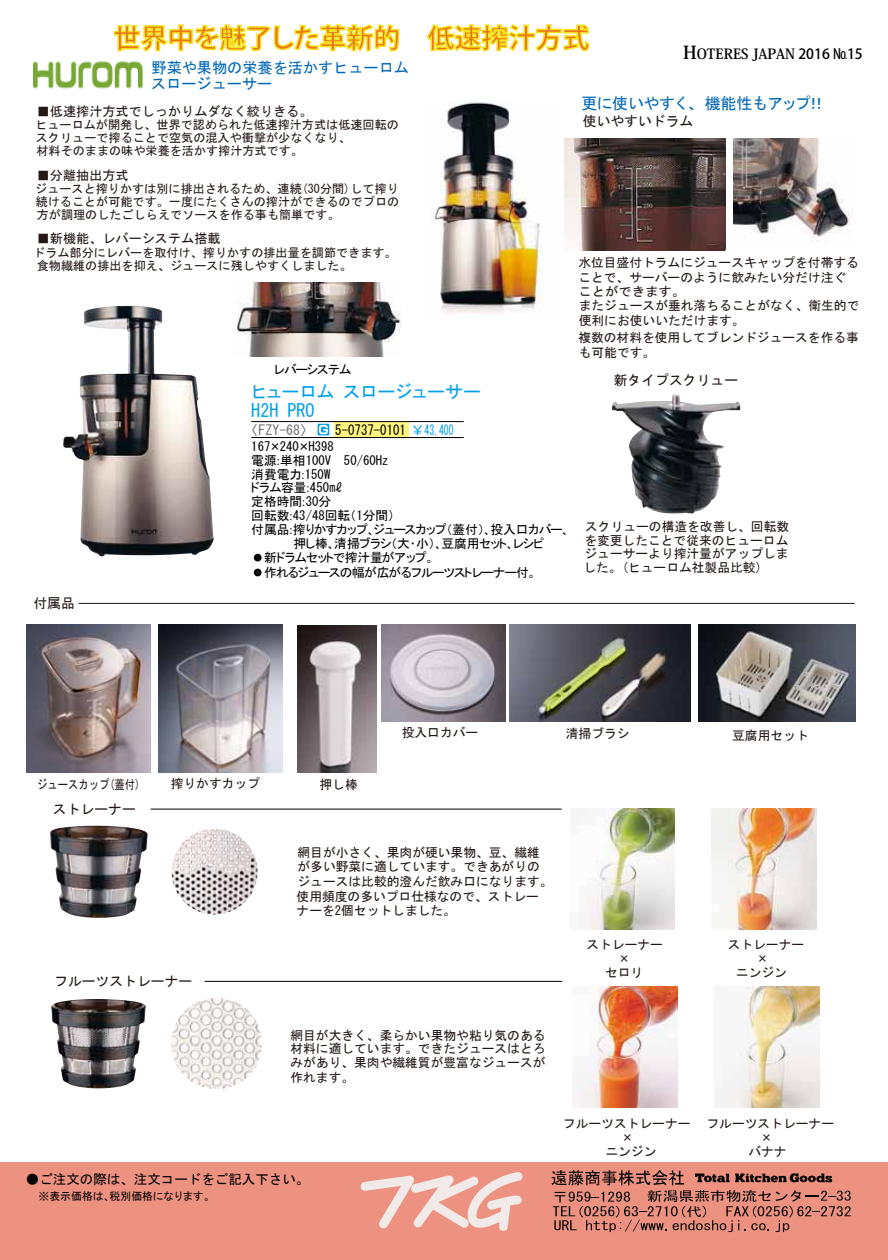
<style>
.page{position:relative;width:888px;height:1260px;background:#fff}
.page>*{position:absolute;margin:0;border:0;box-sizing:border-box;transform-origin:0 0}
.t1{font:700 27px "Koz Go Pro";color:#ed7318}
.t2{font:18px/19.2px "Shin Go Pro Medium 90 ms RKSJ H";letter-spacing:-.025em;color:#00a0e9}
.t3{font:15.9px "Shin Go Pro Medium 90 ms RKSJ H";letter-spacing:-.025em;color:#0068b7}
.t4{font:15.15px/16.2px "Shin Go Pro Medium 90 ms RKSJ H";color:#0068b6}
.t5{font:700 14.1px "Koz Min Pro";color:#000}
.t6{font:13.8px "Shin Go Pro Medium 90 ms RKSJ H";color:#231815}
.t7{font:13.8px "Futo Go B101 Pro Bold 90 ms RKSJ H";color:#000;scale:.93 1}
.t8{font:13.8px "Shin Go Pro Medium 90 ms RKSJ H";color:#727171}
.t9{font:13.5px "Shin Go Pro Medium 90 ms RKSJ H";color:#050001}
.t10{font:13.2px "Shin Go Pro Medium 90 ms RKSJ H";color:#231815}
.t11{font:12.75px/13.8px "Gothic BBB Pro Medium 90 ms RKSJ H";color:#231815}
.t12{font:12.75px "Gothic BBB Pro Medium 90 ms RKSJ H";color:#000}
.t13{font:12.75px "Gothic BBB Pro Medium 90 ms RKSJ H";letter-spacing:-.13em;color:#000}
.t14{font:12.75px "Gothic BBB Pro Medium 90 ms RKSJ H";letter-spacing:-.145em;color:#000}
.t15{font:12.75px "Shin Go Pro Medium 90 ms RKSJ H";color:#231815}
.t16{font:12.75px "Gothic BBB Pro Medium 90 ms RKSJ H";letter-spacing:-.155em;color:#000}
.t17{font:12.75px "Shin Go Pro Medium 90 ms RKSJ H";color:#231815;scale:.81 1}
.t18{font:12.75px "Gothic BBB Pro Medium 90 ms RKSJ H";letter-spacing:-.03em;color:#000}
.t19{font:12.75px "Gothic BBB Pro Medium 90 ms RKSJ H";letter-spacing:-.075em;color:#000}
.t20{font:12.75px "Gothic BBB Pro Medium 90 ms RKSJ H";color:#231815;scale:1.05 1}
.t21{font:12.75px "Gothic BBB Pro Medium 90 ms RKSJ H";letter-spacing:-.125em;color:#000}
.t22{font:12.15px/13px "Gothic BBB Pro Medium 90 ms RKSJ H";color:#231815}
.t23{font:10.95px "Shin Go Pro Medium 90 ms RKSJ H";letter-spacing:-.005em;color:#050001}
.s1{font-size:17.85px}
.s2{font-family:"Koz Go Pro";font-weight:500}
.s3{font-family:"Shin Go Pro Medium 90 ms RKSJ H";color:#00a0e9}
</style>
<div class="page">
<div style="left:0;top:1162px;width:888px;height:98px;background:#ed9280"></div>
<svg style="left:360px;top:1172px;width:163px;height:59px"></svg>
<svg style="left:552px;top:1170px;width:299px;height:62px"></svg>
<svg style="left:318px;top:424px;width:11px;height:11px"></svg>
<div style="left:334px;top:422px;width:75px;height:15px;background:#fff67f"></div>
<div style="left:254px;top:554px;width:8px;height:8px;background:#000;border-radius:50%"></div>
<div style="left:254px;top:569px;width:8px;height:7px;background:#000;border-radius:50%"></div>
<hr style="left:251px;top:421px;width:213px;height:1px;background:#000">
<hr style="left:251px;top:437px;width:213px;height:1px;background:#000">
<img style="left:612px;top:394px;width:129px;height:120px">
<img style="left:51px;top:999px;width:95px;height:89px">
<img style="left:171px;top:998px;width:91px;height:91px;border-radius:46px">
<img style="left:572px;top:986px;width:106px;height:121px">
<img style="left:714px;top:986px;width:106px;height:121px">
<img style="left:50px;top:826px;width:98px;height:92px">
<img style="left:172px;top:829px;width:85px;height:86px;border-radius:43px">
<img style="left:586px;top:808px;width:89px;height:121px">
<img style="left:711px;top:808px;width:106px;height:121px">
<img style="left:565px;top:139px;width:161px;height:111px">
<img style="left:733px;top:139px;width:120px;height:103px">
<img style="left:33px;top:61px;width:110px;height:28px">
<img style="left:63px;top:306px;width:151px;height:250px">
<img style="left:237px;top:282px;width:164px;height:75px">
<svg style="left:113px;top:24px;width:287px;height:28px"></svg>
<svg style="left:426px;top:24px;width:164px;height:28px"></svg>
<hr style="left:79px;top:603px;width:776px;height:1px;background:#231815">
<img style="left:26px;top:624px;width:124px;height:149px">
<img style="left:158px;top:624px;width:124px;height:149px">
<img style="left:381px;top:624px;width:124px;height:98px">
<img style="left:509px;top:624px;width:181px;height:98px">
<img style="left:298px;top:625px;width:79px;height:148px">
<img style="left:698px;top:625px;width:158px;height:97px">
<hr style="left:151px;top:809px;width:411px;height:1px;background:#000">
<hr style="left:205px;top:981px;width:357px;height:1px;background:#000">
<img style="left:432px;top:102px;width:111px;height:211px">
<h1 class="t1" style="left:113px;top:21px;width:478px">世界中を魅了した革新的　低速搾汁方式</h1>
<p class="t4" style="left:151px;top:60px;width:259px">野菜や果物の栄養を活かすヒューロムスロージューサー</p>
<p class="t5" style="left:683px;top:44px;width:181px"><span class="s1">H</span>OTERES JAPAN <span class="s2">2016 №15</span></p>
<p class="t10" style="left:37px;top:105px;width:277px">■低速搾汁方式でしっかりムダなく絞りきる。</p>
<p class="t22" style="left:35px;top:118px;width:365px">ヒューロムが開発し、世界で認められた低速搾汁方式は低速回転のスクリューで搾ることで空気の混入や衝撃が少なくなり、<br>材料そのままの味や栄養を活かす搾汁方式です。</p>
<p class="t10" style="left:37px;top:168px;width:93px">■分離抽出方式</p>
<p class="t22" style="left:35px;top:182px;width:365px;text-align:justify">ジュースと搾りかすは別に排出されるため、連続(30分間)して搾り続けることが可能です。一度にたくさんの搾汁ができるのでプロの方が調理のしたごしらえでソースを作る事も簡単です。</p>
<p class="t10" style="left:37px;top:232px;width:185px">■新機能、レバーシステム搭載</p>
<p class="t22" style="left:33px;top:246px;width:365px">ドラム部分にレバーを取付け、搾りかすの排出量を調節できます。食物繊維の排出を抑え、ジュースに残しやすくしました。</p>
<p class="t21" style="left:272px;top:363px;width:81px">レバーシステム</p>
<p class="t6" style="left:33px;top:596px;width:43px">付属品</p>
<h2 class="t2" style="left:250px;top:382px;width:233px">ヒューロムスロージューサー<br>H2H PRO</h2>
<p class="t8" style="left:244px;top:423px;width:71px">〈FZY-68〉</p>
<p class="t7" style="left:335px;top:423px;width:129px">5-0737-0101 <span class="s3">￥43,400</span></p>
<p class="t12" style="left:251px;top:440px;width:84px">167×240×H398</p>
<p class="t12" style="left:251px;top:454px;width:139px">電源：単相100V 50/60Hz</p>
<p class="t12" style="left:251px;top:468px;width:81px">消費電力：150W</p>
<p class="t18" style="left:248px;top:481px;width:96px">ドラム容量：450㎖</p>
<p class="t19" style="left:251px;top:495px;width:81px">定格時間：30分</p>
<p class="t12" style="left:251px;top:509px;width:151px">回転数：43/48回転（1分間）</p>
<p class="t14" style="left:251px;top:523px;width:319px">付属品：搾りかすカップ､ジュースカップ（蓋付）､投入口カバー､</p>
<p class="t13" style="left:293px;top:537px;width:253px">押し棒､清掃ブラシ（大･小）､豆腐用セット､レシピ</p>
<p class="t16" style="left:264px;top:552px;width:170px">新ドラムセットで搾汁量がアップ｡</p>
<p class="t13" style="left:264px;top:566px;width:273px">作れるジュースの幅が広がるフルーツストレーナー付｡</p>
<p class="t3" style="left:581px;top:96px;width:247px">更に使いやすく、機能性もアップ！！</p>
<p class="t6" style="left:583px;top:114px;width:112px">使いやすいドラム</p>
<p class="t11" style="left:578px;top:255px;width:282px;line-height:15.3px">水位目盛付トラムにジュースキャップを付帯することで、サーバーのように飲みたい分だけ注ぐ</p>
<p class="t11" style="left:579px;top:298px;width:282px;line-height:15.3px">またジュースが垂れ落ちることがなく、衛生的で便利にお使いいただけます。</p>
<p class="t11" style="left:579px;top:346px;width:78px">も可能です。</p>
<p class="t20" style="left:578px;top:285px;width:103px">ことができます。</p>
<p class="t11" style="left:578px;top:330px;width:282px">複数の材料を使用してブレンドジュースを作る事</p>
<p class="t6" style="left:614px;top:374px;width:126px">新タイプスクリュー</p>
<p class="t11" style="left:583px;top:519px;width:207px;text-align:justify">スクリューの構造を改善し、回転数を変更したことで従来のヒューロムジューサーより搾汁量がアップしました。(ヒューロム社製品比較)</p>
<p class="t17" style="left:37px;top:779px;width:129px">ジュースカップ(蓋付)</p>
<p class="t15" style="left:171px;top:777px;width:91px">搾りかすカップ</p>
<p class="t6" style="left:53px;top:802px;width:84px">ストレーナー</p>
<p class="t6" style="left:54px;top:975px;width:140px">フルーツストレーナー</p>
<p class="t15" style="left:320px;top:779px;width:40px">押し棒</p>
<p class="t15" style="left:402px;top:726px;width:78px">投入口カバー</p>
<p class="t11" style="left:298px;top:845px;width:244px">網目が小さく、果肉が硬い果物、豆、繊維が多い野菜に適しています。できあがりの</p>
<p class="t11" style="left:297px;top:874px;width:258px;line-height:15px">ジュースは比較的澄んだ飲み口になります。使用頻度の多いプロ仕様なので、ストレー</p>
<p class="t11" style="left:297px;top:903px;width:161px">ナーを2個セットしました。</p>
<p class="t11" style="left:290px;top:1028px;width:257px;text-align:justify">網目が大きく、柔らかい果物や粘り気のある材料に適しています。できたジュースはとろみがあり、果肉や繊維質が豊富なジュースが</p>
<p class="t11" style="left:290px;top:1070px;width:65px">作れます。</p>
<p class="t9" style="left:26px;top:1172px;width:285px">●ご注文の際は、注文コードをご記入下さい。</p>
<p class="t23" style="left:39px;top:1190px;width:178px">※表示価格は、税別価格になります。</p>
<p class="t15" style="left:566px;top:728px;width:65px">清掃ブラシ</p>
<p class="t15" style="left:732px;top:729px;width:78px">豆腐用セット</p>
<p class="t11" style="left:586px;top:937px;width:78px;text-align:center">ストレーナー×<br>セロリ</p>
<p class="t11" style="left:728px;top:937px;width:78px">ストレーナー</p>
<p class="t11" style="left:756px;top:951px;width:14px">×</p>
<p class="t11" style="left:736px;top:965px;width:53px">ニンジン</p>
<p class="t11" style="left:563px;top:1117px;width:129px">フルーツストレーナー</p>
<p class="t11" style="left:621px;top:1131px;width:14px">×</p>
<p class="t11" style="left:605px;top:1145px;width:53px">ニンジン</p>
<p class="t11" style="left:707px;top:1117px;width:129px;text-align:center">フルーツストレーナー×<br>バナナ</p>
</div>
